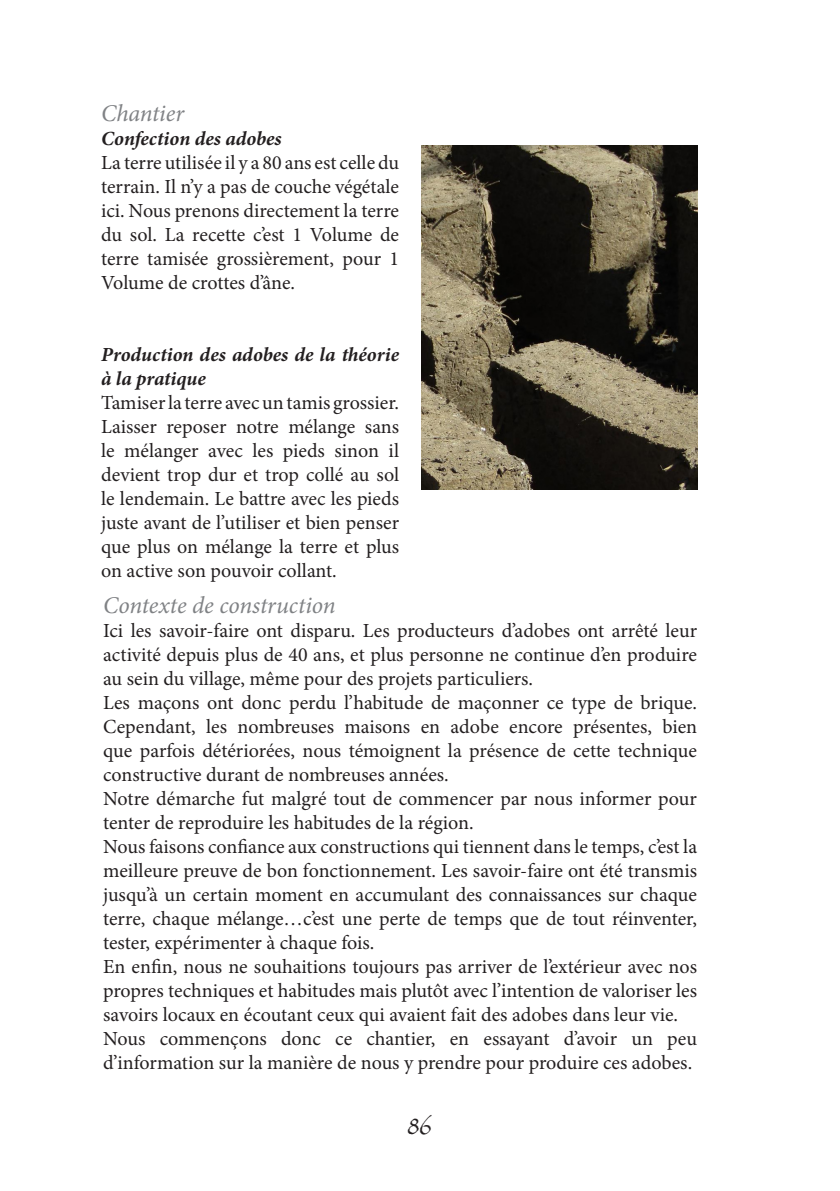
<style>
.page{position:relative;width:840px;height:1191px;background:#fff}
.page>*{position:absolute;margin:0;border:0;box-sizing:border-box;transform-origin:0 0}
.Titre_SOUS_TITRE{font:italic 24px "Minion Pro";letter-spacing:-.005em;color:#808285}
.t1{font:24px "Papyrus";color:#231f20}
.Paragraphe{font:20px/24px "Minion Pro";color:#231f20;text-align:justify}
.Paragraphe-2{font:italic 700 20px/24px "Minion Pro";color:#231f20}
</style>
<div class="page">
<img style="left:421px;top:146px;width:275px;height:343px">
<p class="Titre_SOUS_TITRE" style="left:101px;top:96px;width:84px">Chantier</p>
<p class="Paragraphe-2" style="left:101px;top:126px;width:182px">Confection des adobes</p>
<p class="Paragraphe" style="left:101px;top:150px;width:299px">La terre utilisée il y a 80 ans est celle du terrain. Il n’y a pas de couche végétale ici. Nous prenons directement la terre du sol. La recette c’est 1 Volume de terre tamisée grossièrement, pour 1<br>Volume de crottes d’âne.</p>
<p class="Paragraphe-2" style="left:101px;top:342px;width:299px">Production des adobes de la théorie à la pratique</p>
<p class="Paragraphe" style="left:101px;top:390px;width:299px">Tamiser la terre avec un tamis grossier.<br>Laisser reposer notre mélange sans le mélanger avec les pieds sinon il devient trop dur et trop collé au sol le lendemain. Le battre avec les pieds juste avant de l’utiliser et bien penser que plus on mélange la terre et plus on active son pouvoir collant.</p>
<p class="Titre_SOUS_TITRE" style="left:103px;top:589px;width:234px">Contexte de construction</p>
<p class="Paragraphe" style="left:103px;top:618px;width:595px">Ici les savoir-faire ont disparu. Les producteurs d’adobes ont arrêté leur activité depuis plus de 40 ans, et plus personne ne continue d’en produire au sein du village, même pour des projets particuliers.</p>
<p class="Paragraphe" style="left:103px;top:690px;width:595px">Les maçons ont donc perdu l’habitude de maçonner ce type de brique.<br>Cependant, les nombreuses maisons en adobe encore présentes, bien que parfois détériorées, nous témoignent la présence de cette technique constructive durant de nombreuses années.</p>
<p class="Paragraphe" style="left:103px;top:786px;width:595px">Notre démarche fut malgré tout de commencer par nous informer pour tenter de reproduire les habitudes de la région.</p>
<p class="Paragraphe" style="left:103px;top:834px;width:595px">Nous faisons confiance aux constructions qui tiennent dans le temps, c’est la meilleure preuve de bon fonctionnement. Les savoir-faire ont été transmis jusqu’à un certain moment en accumulant des connaissances sur chaque terre, chaque mélange…c’est une perte de temps que de tout réinventer, tester, expérimenter à chaque fois.</p>
<p class="Paragraphe" style="left:103px;top:954px;width:595px">En enfin, nous ne souhaitions toujours pas arriver de l’extérieur avec nos propres techniques et habitudes mais plutôt avec l’intention de valoriser les savoirs locaux en écoutant ceux qui avaient fait des adobes dans leur vie.</p>
<p class="Paragraphe" style="left:103px;top:1026px;width:595px">Nous commençons donc ce chantier, en essayant d’avoir un peu d’information sur la manière de nous y prendre pour produire ces adobes.</p>
<p class="t1" style="left:407px;top:1111px;width:26px">86</p>
</div>
